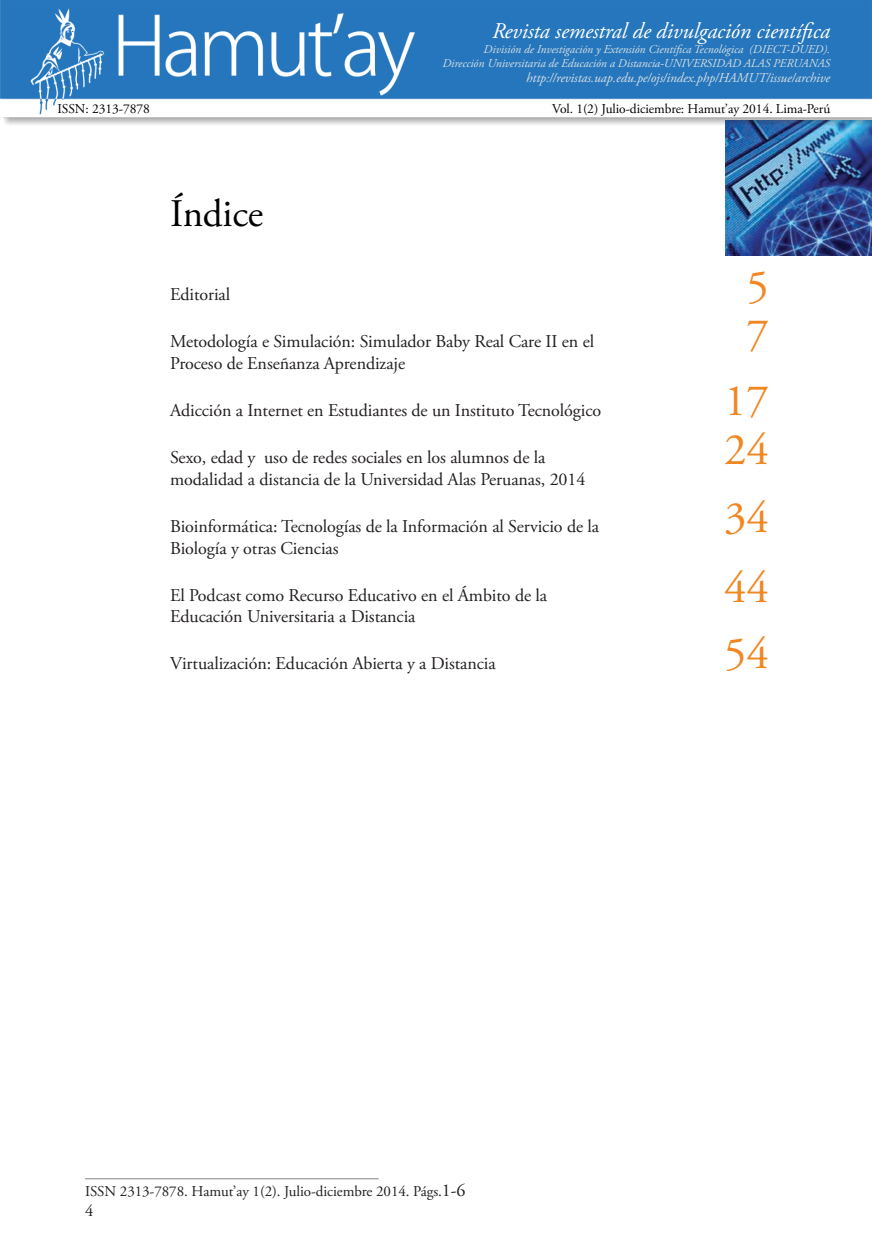
<style>
.page{position:relative;width:872px;height:1255px;background:#fff}
.page>*{position:absolute;margin:0;border:0;box-sizing:border-box;transform-origin:0 0}
.t1{font:45px/48.8px "Adobe Garamond Pro";letter-spacing:-.005em;color:#f08722}
.t2{font:39px "Adobe Garamond Pro";letter-spacing:-.005em;color:#000}
.t3{font:italic 22.5px "Adobe Garamond Pro";letter-spacing:-.005em;color:#fff}
.t4{font:18px/21.6px "Adobe Garamond Pro";letter-spacing:-.005em;color:#231f20}
.t5{font:16.5px "Adobe Garamond Pro";color:#231f20}
.t6{font:15px "Adobe Garamond Pro";letter-spacing:-.005em;color:#231f20}
.t7{font:italic 13.5px "Adobe Garamond Pro";letter-spacing:-.005em;color:#d7dfe4}
.t8{font:13.5px "Adobe Garamond Pro";letter-spacing:-.005em;color:#000}
.t9{font:italic 12px/13.5px "Adobe Garamond Pro";letter-spacing:-.005em;color:#d7dfe4;text-align:right}
.s1{font-size:18px}
</style>
<div class="page">
<hr style="left:85px;top:1178px;width:293px;height:1px;background:#818182">
<img style="left:725px;top:126px;width:147px;height:129px">
<img style="left:0;top:0;width:872px;height:126px">
<p class="t3" style="left:492px;top:17px;width:340px">Revista semestral de divulgación científica</p>
<p class="t9" style="left:442px;top:43px;width:389px">División de Investigación y Extensión Científica Tecnológica (DIECT-DUED).<br>Dirección Universitaria de Educación a Distancia-UNIVERSIDAD ALAS PERUANAS</p>
<p class="t7" style="left:526px;top:70px;width:305px">http://revistas.uap.edu.pe/ojs/index.php/HAMUT/issue/archive</p>
<p class="t8" style="left:57px;top:101px;width:94px">ISSN: 2313-7878</p>
<p class="t8" style="left:552px;top:101px;width:279px">Vol. 1(2) Julio-diciembre: Hamut’ay 2014. Lima-Perú</p>
<h2 class="t2" style="left:170px;top:190px;width:95px">Índice</h2>
<p class="t4" style="left:170px;top:284px;width:62px">Editorial</p>
<p class="t4" style="left:170px;top:331px;width:425px">Metodología e Simulación: Simulador Baby Real Care II en el<br>Proceso de Enseñanza Aprendizaje</p>
<p class="t4" style="left:170px;top:400px;width:432px">Adicción a Internet en Estudiantes de un Instituto Tecnológico</p>
<p class="t4" style="left:170px;top:447px;width:417px">Sexo, edad y uso de redes sociales en los alumnos de la modalidad a distancia de la Universidad Alas Peruanas, 2014</p>
<p class="t4" style="left:170px;top:516px;width:430px">Bioinformática: Tecnologías de la Información al Servicio de la<br>Biología y otras Ciencias</p>
<p class="t4" style="left:170px;top:585px;width:378px">El Podcast como Recurso Educativo en el Ámbito de la<br>Educación Universitaria a Distancia</p>
<p class="t4" style="left:170px;top:653px;width:327px">Virtualización: Educación Abierta y a Distancia</p>
<h1 class="t1" style="left:746px;top:263px;width:24px">5<br>7</h1>
<h1 class="t1" style="left:724px;top:378px;width:46px">17<br>24</h1>
<h1 class="t1" style="left:724px;top:484px;width:46px;line-height:70.1px">34<br>44</h1>
<h1 class="t1" style="left:724px;top:630px;width:46px">54</h1>
<p class="t6" style="left:85px;top:1181px;width:382px">ISSN 2313-7878. Hamut’ay 1(2). Julio-diciembre 2014. Págs.<span class="s1">1-6</span></p>
<p class="t5" style="left:85px;top:1200px;width:10px">4</p>
</div>
